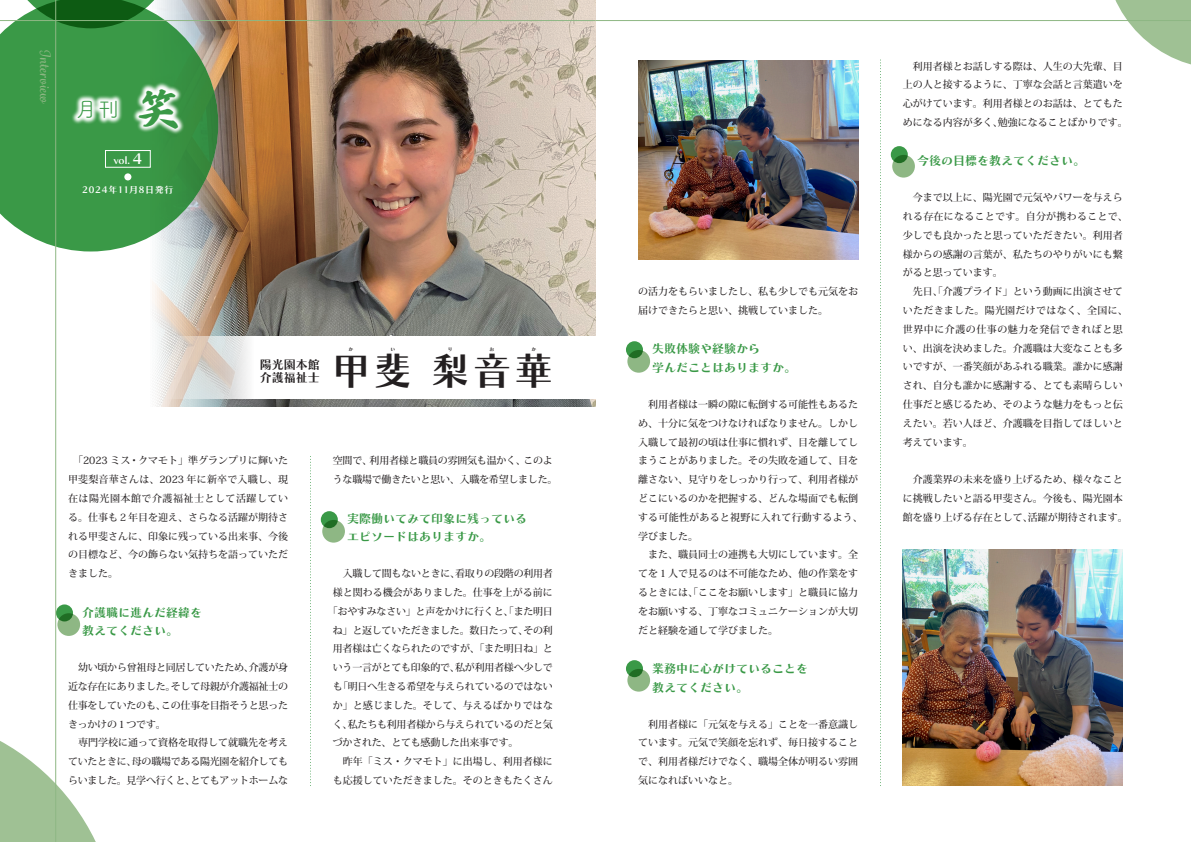
<style>
.page{position:relative;width:1191px;height:842px;background:#fff}
.page>*{position:absolute;margin:0;border:0;box-sizing:border-box;transform-origin:0 0}
.t1{font:38px "Chiaro Std B";color:#231f20}
.t2{font:21px "Tsuku B Rd Gothic Std R";color:#3a9947}
.t3{font:500 14px "Grafolita Script";color:#8eb784}
.t4{font:12px/18.8px "Chiaro Std B";color:#3a9947}
.t5{font:12px/13px "Chiaro Std B";color:#231f20}
.t6{font:10.1px "Chiaro Std B";color:#fff}
.t7{font:500 10px/18.8px "Koz Min Pr 6 N";color:#231f20;text-align:justify}
.t8{font:500 10px/18.8px "Koz Min Pr 6 N";letter-spacing:-.025em;color:#231f20}
.t9{font:9px "Chiaro Std B";letter-spacing:.085em;color:#fff}
.t10{font:4.8px "Chiaro Std B";color:#231f20}
.s1{font-family:"TA fuga fude";font-size:42px}
.s2{font-size:14.4px}
</style>
<div class="page">
<svg style="left:0;top:713px;width:96px;height:129px"></svg>
<svg style="left:1115px;top:0;width:76px;height:65px"></svg>
<svg style="left:880px;top:59px;width:1px;height:724px"></svg>
<svg style="left:310px;top:456px;width:1px;height:327px"></svg>
<img style="left:152px;top:0;width:443px;height:407px">
<div style="left:57px;top:613px;width:23px;height:23px;background:#8eb784;border-radius:50%"></div>
<svg style="left:56px;top:604px;width:17px;height:17px"></svg>
<div style="left:322px;top:520px;width:23px;height:23px;background:#8eb784;border-radius:50%"></div>
<svg style="left:321px;top:511px;width:17px;height:17px"></svg>
<div style="left:627px;top:350px;width:23px;height:23px;background:#8eb784;border-radius:50%"></div>
<svg style="left:626px;top:341px;width:17px;height:17px"></svg>
<div style="left:627px;top:669px;width:23px;height:23px;background:#8eb784;border-radius:50%"></div>
<svg style="left:626px;top:660px;width:17px;height:17px"></svg>
<div style="left:892px;top:155px;width:23px;height:23px;background:#8eb784;border-radius:50%"></div>
<svg style="left:890px;top:146px;width:17px;height:17px"></svg>
<svg style="left:0;top:0;width:218px;height:251px;background:#4f9d58"></svg>
<svg style="left:6px;top:0;width:170px;height:28px;background:#4c9054"></svg>
<hr style="left:595px;top:20px;width:596px;height:1px;background:#8eb784">
<svg style="left:152px;top:336px;width:443px;height:62px"></svg>
<hr style="left:55px;top:0;width:1px;height:842px;background:#8eb784">
<div style="left:124px;top:173px;width:7px;height:7px;background:#fff;border-radius:50%"></div>
<hr style="left:0;top:20px;width:595px;height:1px;background:#8eb784">
<svg style="left:71px;top:82px;width:114px;height:53px"></svg>
<div style="left:105px;top:150px;width:46px;height:18px;border:1px solid #fff"></div>
<img style="left:903px;top:549px;width:220px;height:236px">
<img style="left:638px;top:61px;width:220px;height:198px">
<h3 class="t3" style="left:54px;top:49px;width:56px;rotate:90deg">Interview</h3>
<h2 class="t2" style="left:76px;top:94px;width:105px">月刊 <span class="s1">笑</span></h2>
<p class="t6" style="left:114px;top:154px;width:29px">vol. <span class="s2">4</span></p>
<p class="t9" style="left:82px;top:184px;width:93px">2024年11月8日発行</p>
<p class="t10" style="left:348px;top:347px;width:6px">か</p>
<p class="t10" style="left:390px;top:347px;width:6px">い</p>
<p class="t5" style="left:260px;top:358px;width:61px">陽光園本館介護福祉士</p>
<h1 class="t1" style="left:332px;top:348px;width:81px">甲斐</h1>
<p class="t10" style="left:448px;top:347px;width:6px">り</p>
<p class="t10" style="left:489px;top:347px;width:6px">お</p>
<p class="t10" style="left:531px;top:347px;width:6px">か</p>
<h1 class="t1" style="left:431px;top:348px;width:123px">梨音華</h1>
<p class="t7" style="left:68px;top:452px;width:222px;text-indent:5px">「2023 ミス・クマモト」準グランプリに輝いた甲斐梨音華さんは、2023 年に新卒で入職し、現在は陽光園本館で介護福祉士として活躍している。仕事も２年目を迎え、さらなる活躍が期待される甲斐さんに、印象に残っている出来事、今後の目標など、今の飾らない気持ちを語っていただきました。</p>
<p class="t4" style="left:82px;top:603px;width:121px">介護職に進んだ経緯を教えてください。</p>
<p class="t7" style="left:68px;top:658px;width:222px;text-indent:10px">幼い頃から曾祖母と同居していたため、介護が身近な存在にありました。そして母親が介護福祉士の仕事をしていたのも、この仕事を目指そうと思ったきっかけの１つです。</p>
<p class="t7" style="left:68px;top:734px;width:222px;text-indent:10px">専門学校に通って資格を取得して就職先を考えていたときに、母の職場である陽光園を紹介してもらいました。見学へ行くと、とてもアットホームな</p>
<p class="t8" style="left:333px;top:452px;width:226px">空間で、利用者様と職員の雰囲気も温かく、このような職場で働きたいと思い、入職を希望しました。</p>
<p class="t4" style="left:347px;top:509px;width:181px">実際働いてみて印象に残っているエピソードはありますか。</p>
<p class="t8" style="left:343px;top:564px;width:212px">入職して間もないときに、看取りの段階の利用者</p>
<p class="t7" style="left:333px;top:583px;width:221px">様と関わる機会がありました。仕事を上がる前に</p>
<p class="t8" style="left:328px;top:602px;width:227px">「おやすみなさい」と声をかけに行くと、「また明日</p>
<p class="t8" style="left:333px;top:621px;width:222px">ね」と返していただきました。数日たって、その利</p>
<p class="t8" style="left:333px;top:640px;width:222px">用者様は亡くなられたのですが、「また明日ね」と</p>
<p class="t8" style="left:333px;top:658px;width:222px">いう一言がとても印象的で、私が利用者様へ少しで</p>
<p class="t8" style="left:333px;top:677px;width:222px">も「明日へ生きる希望を与えられているのではない</p>
<p class="t7" style="left:333px;top:696px;width:222px">か」と感じました。そして、与えるばかりではな</p>
<p class="t8" style="left:333px;top:715px;width:222px">く、私たちも利用者様から与えられているのだと気</p>
<p class="t8" style="left:333px;top:734px;width:187px">づかされた、とても感動した出来事です。</p>
<p class="t7" style="left:343px;top:752px;width:211px">昨年「ミス・クマモト」に出場し、利用者様に</p>
<p class="t7" style="left:333px;top:771px;width:221px">も応援していただきました。そのときもたくさん</p>
<p class="t7" style="left:638px;top:282px;width:221px">の活力をもらいましたし、私も少しでも元気をお届けできたらと思い、挑戦していました。</p>
<p class="t4" style="left:652px;top:339px;width:145px">失敗体験や経験から<br>学んだことはありますか。</p>
<p class="t7" style="left:638px;top:395px;width:226px;text-align:left;text-indent:10px">利用者様は一瞬の隙に転倒する可能性もあるため、十分に気をつけなければなりません。しかし入職して最初の頃は仕事に慣れず、目を離してしまうことがありました。その失敗を通して、目を離さない、見守りをしっかり行って、利用者様がどこにいるのかを把握する、どんな場面でも転倒する可能性があると視野に入れて行動するよう、学びました。</p>
<p class="t7" style="left:638px;top:546px;width:221px;text-indent:10px">また、職員同士の連携も大切にしています。全てを１人で見るのは不可能なため、他の作業をするときには、「ここをお願いします」と職員に協力をお願いする、丁寧なコミュニケーションが大切だと経験を通して学びました。</p>
<p class="t4" style="left:652px;top:659px;width:157px">業務中に心がけていることを教えてください。</p>
<p class="t7" style="left:638px;top:715px;width:221px;text-indent:10px">利用者様に「元気を与える」ことを一番意識しています。元気で笑顔を忘れず、毎日接することで、利用者様だけでなく、職場全体が明るい雰囲気になればいいなと。</p>
<p class="t7" style="left:903px;top:57px;width:226px;text-align:center">利用者様とお話しする際は、人生の大先輩、目<br>上の人と接するように、丁寧な会話と言葉遣いを心がけています。利用者様とのお話は、とてもためになる内容が多く、勉強になることばかりです。</p>
<p class="t4" style="left:917px;top:151px;width:169px">今後の目標を教えてください。</p>
<p class="t7" style="left:903px;top:188px;width:226px;text-align:left;text-indent:10px">今まで以上に、陽光園で元気やパワーを与えられる存在になることです。自分が携わることで、少しでも良かったと思っていただきたい。利用者様からの感謝の言葉が、私たちのやりがいにも繋がると思っています。</p>
<p class="t7" style="left:903px;top:282px;width:226px;text-align:left;text-indent:10px">先日、「介護プライド」という動画に出演させていただきました。陽光園だけではなく、全国に、世界中に介護の仕事の魅力を発信できればと思い、出演を決めました。介護職は大変なことも多いですが、一番笑顔があふれる職業。誰かに感謝され、自分も誰かに感謝する、とても素晴らしい仕事だと感じるため、そのような魅力をもっと伝えたい。若い人ほど、介護職を目指してほしいと考えています。</p>
<p class="t7" style="left:903px;top:470px;width:227px;text-align:center">介護業界の未来を盛り上げるため、様々なこと<br>に挑戦したいと語る甲斐さん。今後も、陽光園本館を盛り上げる存在として、活躍が期待されます。</p>
</div>
